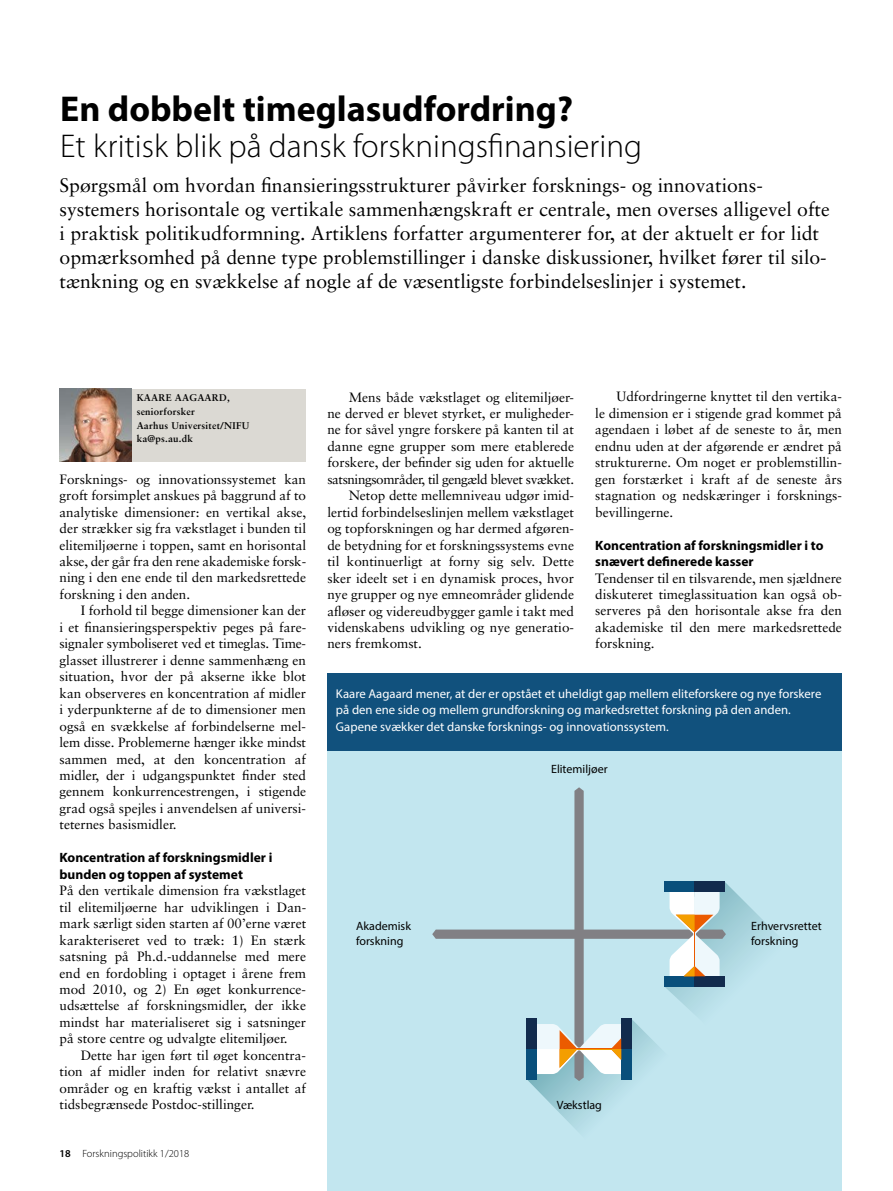
<style>
.page{position:relative;width:893px;height:1191px;background:#fff}
.page>*{position:absolute;margin:0;border:0;box-sizing:border-box;transform-origin:0 0}
.t1{font:700 36px "Myriad Pro";color:#000}
.t2{font:300 33px "Myriad Pro";color:#000}
.t3{font:19.5px/24px "Sabon";color:#000}
.t4{font:13.5px/16.5px "Sabon";color:#000;text-align:justify}
.t5{font:700 13.5px/16.5px "Myriad Pro";color:#000}
.t6{font:13.5px "Sabon";letter-spacing:-.03em;color:#000}
.t7{font:12.75px/16.5px "Myriad Pro";color:#fff}
.t8{font:12px/15px "Myriad Pro";color:#000}
.t9{font:300 10.5px "Myriad Pro";color:#000}
.t10{font:700 9.75px/13.5px "Sabon";letter-spacing:.025em;color:#000}
.s1{font-weight:600}
</style>
<div class="page">
<div style="left:68px;top:389px;width:238px;height:72px;background:#dbd9d3"></div>
<img style="left:60px;top:389px;width:72px;height:72px">
<div style="left:327px;top:750px;width:515px;height:441px;background:#c2e6ef"></div>
<svg style="left:432px;top:787px;width:343px;height:343px"></svg>
<div style="left:327px;top:673px;width:515px;height:77px;background:#11517d"></div>
<h1 class="t1" style="left:60px;top:85px;width:514px">En dobbelt timeglasudfordring?</h1>
<h2 class="t2" style="left:60px;top:127px;width:583px">Et kritisk blik på dansk forskningsfinansiering</h2>
<p class="t3" style="left:60px;top:173px;width:772px">Spørgsmål om hvordan finansieringsstrukturer påvirker forsknings- og innovations&shy;systemers horisontale og vertikale sammenhængskraft er centrale, men overses alligevel ofte i praktisk politikudformning. Artiklens forfatter argumenterer for, at der aktuelt er for lidt opmærksomhed på denne type problemstillinger i danske diskussioner, hvilket fører til silo&shy;tænkning og en svækkelse af nogle af de væsentligste forbindelseslinjer i systemet.</p>
<p class="t4" style="left:595px;top:388px;width:248px;text-indent:21px">Udfordringerne knyttet til den vertika&shy;le dimension er i stigende grad kommet på agendaen i løbet af de seneste to år, men endnu uden at der afgørende er ændret på strukturerne. Om noget er problemstillin&shy;gen forstærket i kraft af de seneste års stagnation og nedskæringer i forsknings&shy;bevillingerne.</p>
<p class="t5" style="left:595px;top:536px;width:230px">Koncentration af forskningsmidler i to snævert definerede kasser</p>
<p class="t4" style="left:595px;top:569px;width:248px">Tendenser til en tilsvarende, men sjældnere diskuteret timeglassituation kan også ob&shy;serveres på den horisontale akse fra den akademiske til den mere markedsrettede forskning.</p>
<p class="t10" style="left:137px;top:391px;width:114px">KAARE AAGAARD, seniorforsker<br>Aarhus Universitet/NIFU ka@ps.au.dk</p>
<p class="t4" style="left:349px;top:388px;width:227px">Mens både vækstlaget og elitemiljøer-</p>
<p class="t4" style="left:327px;top:405px;width:248px">ne derved er blevet styrket, er muligheder-</p>
<p class="t4" style="left:327px;top:421px;width:248px">ne for såvel yngre forskere på kanten til at</p>
<p class="t4" style="left:327px;top:438px;width:248px">danne egne grupper som mere etablerede</p>
<p class="t4" style="left:327px;top:454px;width:248px">forskere, der befinder sig uden for aktuelle</p>
<p class="t6" style="left:327px;top:471px;width:248px">satsningsområder, til gengæld blevet svækket.</p>
<p class="t4" style="left:349px;top:487px;width:227px">Netop dette mellemniveau udgør imid-</p>
<p class="t4" style="left:327px;top:503px;width:248px">lertid forbindelseslinjen mellem vækstlaget</p>
<p class="t4" style="left:327px;top:520px;width:248px">og topforskningen og har dermed afgøren-</p>
<p class="t4" style="left:327px;top:536px;width:248px">de betydning for et forskningssystems evne</p>
<p class="t4" style="left:327px;top:553px;width:248px">til kontinuerligt at forny sig selv. Dette</p>
<p class="t4" style="left:327px;top:569px;width:248px">sker ideelt set i en dynamisk proces, hvor</p>
<p class="t4" style="left:327px;top:586px;width:248px">nye grupper og nye emneområder glidende</p>
<p class="t4" style="left:327px;top:602px;width:248px">afløser og videreudbygger gamle i takt med</p>
<p class="t4" style="left:327px;top:619px;width:248px">videnskabens udvikling og nye generatio-</p>
<p class="t4" style="left:327px;top:635px;width:96px">ners fremkomst.</p>
<p class="t4" style="left:60px;top:470px;width:248px">Forsknings- og innovationssystemet kan groft forsimplet anskues på baggrund af to analytiske dimensioner: en vertikal akse, der strækker sig fra vækstlaget i bunden til elitemiljøerne i toppen, samt en horisontal akse, der går fra den rene akademiske forsk&shy;ning i den ene ende til den markedsrettede forskning i den anden.</p>
<p class="t4" style="left:60px;top:602px;width:248px;text-indent:21px">I forhold til begge dimensioner kan der i et finansieringsperspektiv peges på fare&shy;signaler symboliseret ved et timeglas. Time&shy;glasset illustrerer i denne sammenhæng en situation, hvor der på akserne ikke blot kan observeres en koncentration af midler i yderpunkterne af de to dimensioner men også en svækkelse af forbindelserne mel&shy;lem disse. Problemerne hænger ikke mindst sammen med, at den koncentration af midler, der i udgangspunktet finder sted gennem konkurrencestrengen, i stigende grad også spejles i anvendelsen af universi&shy;teternes basismidler.</p>
<p class="t5" style="left:60px;top:849px;width:214px">Koncentration af forskningsmidler i bunden og toppen af systemet</p>
<p class="t4" style="left:60px;top:882px;width:248px">På den vertikale dimension fra vækstlaget til elitemiljøerne har udviklingen i Dan&shy;mark særligt siden starten af 00’erne været karakteriseret ved to træk: 1) En stærk satsning på Ph.d.-uddannelse med mere end en fordobling i optaget i årene frem mod 2010, og 2) En øget konkurrence&shy;udsættelse af forskningsmidler, der ikke mindst har materialiseret sig i satsninger på store centre og udvalgte elitemiljøer.</p>
<p class="t4" style="left:60px;top:1046px;width:248px;text-indent:21px">Dette har igen ført til øget koncentra&shy;tion af midler inden for relativt snævre områder og en kraftig vækst i antallet af tidsbegrænsede Postdoc-stillinger.</p>
<p class="t7" style="left:336px;top:685px;width:487px">Kaare Aagaard mener, at der er opstået et uheldigt gap mellem eliteforskere og nye forskere på den ene side og mellem grundforskning og markedsrettet forskning på den anden.<br>Gapene svækker det danske forsknings- og innovationssystem.</p>
<p class="t8" style="left:551px;top:761px;width:58px">Elitemiljøer</p>
<p class="t8" style="left:356px;top:918px;width:56px">Akademisk forskning</p>
<p class="t8" style="left:751px;top:918px;width:72px">Erhvervsrettet forskning</p>
<p class="t8" style="left:557px;top:1097px;width:47px">Vækstlag</p>
<p class="t9" style="left:60px;top:1147px;width:131px"><span class="s1">18</span> Forskningspolitikk 1/2018</p>
</div>
